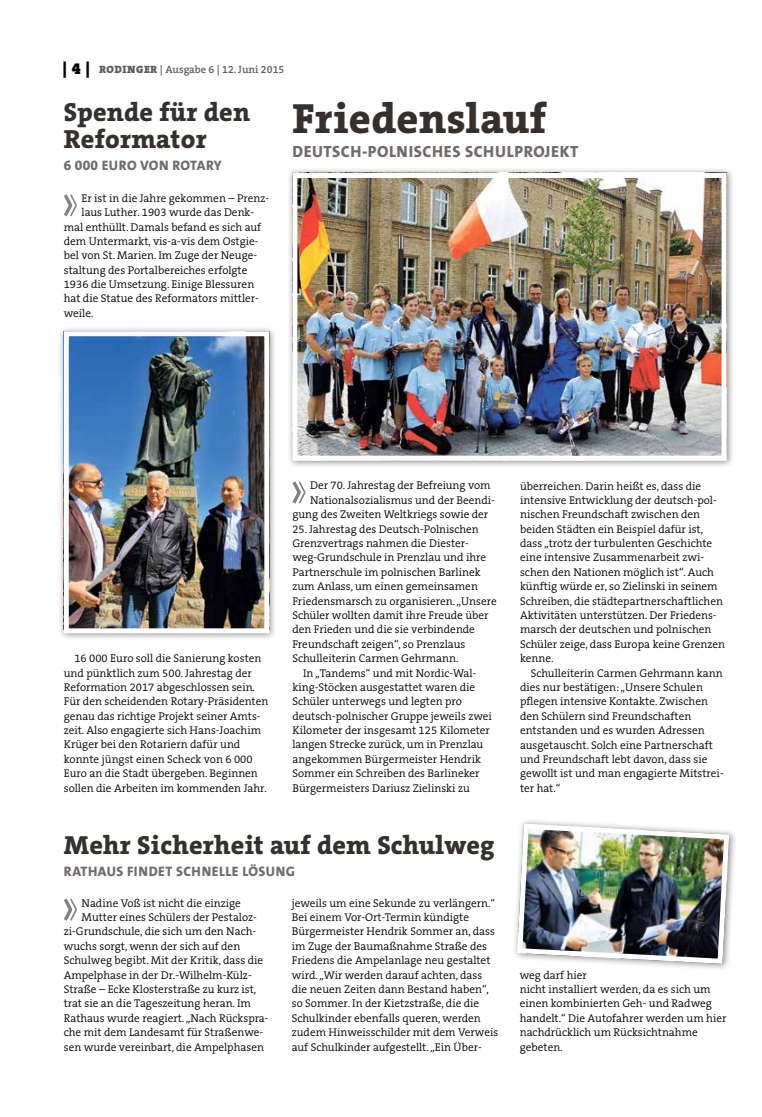
<style>
.page{position:relative;width:762px;height:1117px;background:#fff}
.page>*{position:absolute;margin:0;border:0;box-sizing:border-box;transform-origin:0 0}
.t1{font:800 42.5px "The Serif B W8";letter-spacing:.01em;color:#36302d}
.t2{font:800 26.25px/27.5px "The Serif B W8";letter-spacing:.01em;color:#36302d}
.t3{font:800 16.25px "The Sans B W8";letter-spacing:.035em;color:#716c69}
.t4{font:800 13.75px "The Sans B W8";letter-spacing:.035em;color:#716c69}
.t5{font:300 11.25px/14.4px "The Serif B W4";color:#000}
.t6{font:600 10.62px "The Serif B W6";color:#615c58}
.s1{font-family:"The Serif B W9";font-weight:900;font-size:16.25px;color:#000}
.s2{font-family:"The Serif B W9";font-weight:900}
</style>
<div class="page">
<div style="left:58px;top:325px;width:219px;height:316px;background:#000;opacity:.45"></div>
<img style="left:70px;top:337px;width:193px;height:290px">
<div style="left:64px;top:331px;width:205px;height:302px;border:5px solid #fff"></div>
<div style="left:287px;top:167px;width:447px;height:301px;background:#000;opacity:.45"></div>
<img style="left:298px;top:179px;width:422px;height:275px">
<div style="left:292px;top:173px;width:434px;height:287px;border:5px solid #fff"></div>
<svg style="left:64px;top:194px;width:13px;height:23px"></svg>
<svg style="left:292px;top:481px;width:14px;height:23px"></svg>
<div style="left:512px;top:818px;width:225px;height:153px;background:#000;opacity:.45"></div>
<img style="left:514px;top:821px;width:218px;height:145px">
<svg style="left:64px;top:898px;width:13px;height:23px"></svg>
<p class="t6" style="left:63px;top:63px;width:223px"><span class="s1">| 4 |</span> <span class="s2">RODINGER</span> | Ausgabe 6 | 12. Juni 2015</p>
<h2 class="t2" style="left:64px;top:98px;width:188px">Spende für den<br>Reformator</h2>
<p class="t4" style="left:64px;top:156px;width:160px">6 000 EURO VON ROTARY</p>
<p class="t5" style="left:82px;top:191px;width:189px">Er ist in die Jahre gekommen – Prenz-</p>
<p class="t5" style="left:82px;top:205px;width:174px">laus Luther. 1903 wurde das Denk-</p>
<p class="t5" style="left:64px;top:219px;width:199px">mal enthüllt. Damals befand es sich auf</p>
<p class="t5" style="left:64px;top:234px;width:196px">dem Untermarkt, vis-a-vis dem Ostgie-</p>
<p class="t5" style="left:64px;top:248px;width:195px">bel von St. Marien. Im Zuge der Neuge-</p>
<p class="t5" style="left:64px;top:263px;width:185px">staltung des Portalbereiches erfolgte</p>
<p class="t5" style="left:64px;top:277px;width:192px">1936 die Umsetzung. Einige Blessuren</p>
<p class="t5" style="left:64px;top:291px;width:197px">hat die Statue des Reformators mittler-</p>
<p class="t5" style="left:64px;top:306px;width:31px">weile.</p>
<h1 class="t1" style="left:292px;top:90px;width:255px">Friedenslauf</h1>
<h3 class="t3" style="left:292px;top:141px;width:287px">DEUTSCH-POLNISCHES SCHULPROJEKT</h3>
<p class="t5" style="left:64px;top:651px;width:206px;text-indent:11px">16 000 Euro soll die Sanierung kosten und pünktlich zum 500. Jahrestag der Reformation 2017 abgeschlossen sein.<br>Für den scheidenden Rotary-Präsidenten genau das richtige Projekt seiner Amts&shy;zeit. Also engagierte sich Hans-Joachim Krüger bei den Rotariern dafür und konnte jüngst einen Scheck von 6 000<br>Euro an die Stadt übergeben. Beginnen sollen die Arbeiten im kommenden Jahr.</p>
<p class="t5" style="left:310px;top:478px;width:182px">Der 70. Jahrestag der Befreiung vom</p>
<p class="t5" style="left:310px;top:493px;width:186px">Nationalsozialismus und der Beendi-</p>
<p class="t5" style="left:292px;top:507px;width:197px">gung des Zweiten Weltkriegs sowie der</p>
<p class="t5" style="left:292px;top:521px;width:188px">25. Jahrestag des Deutsch-Polnischen</p>
<p class="t5" style="left:292px;top:536px;width:178px">Grenzvertrags nahmen die Diester-</p>
<p class="t5" style="left:292px;top:550px;width:195px">weg-Grundschule in Prenzlau und ihre</p>
<p class="t5" style="left:292px;top:564px;width:190px">Partnerschule im polnischen Barlinek</p>
<p class="t5" style="left:292px;top:579px;width:187px">zum Anlass, um einen gemeinsamen</p>
<p class="t5" style="left:292px;top:593px;width:206px">Friedensmarsch zu organisieren. „Unsere</p>
<p class="t5" style="left:292px;top:608px;width:198px">Schüler wollten damit ihre Freude über</p>
<p class="t5" style="left:292px;top:622px;width:184px">den Frieden und die sie verbindende</p>
<p class="t5" style="left:292px;top:636px;width:174px">Freundschaft zeigen“, so Prenzlaus</p>
<p class="t5" style="left:292px;top:651px;width:168px">Schulleiterin Carmen Gehrmann.</p>
<p class="t5" style="left:303px;top:665px;width:175px">In „Tandems“ und mit Nordic-Wal-</p>
<p class="t5" style="left:292px;top:679px;width:184px">king-Stöcken ausgestattet waren die</p>
<p class="t5" style="left:292px;top:694px;width:171px">Schüler unterwegs und legten pro</p>
<p class="t5" style="left:292px;top:708px;width:201px">deutsch-polnischer Gruppe jeweils zwei</p>
<p class="t5" style="left:292px;top:723px;width:199px">Kilometer der insgesamt 125 Kilometer</p>
<p class="t5" style="left:292px;top:737px;width:192px">langen Strecke zurück, um in Prenzlau</p>
<p class="t5" style="left:292px;top:751px;width:190px">angekommen Bürgermeister Hendrik</p>
<p class="t5" style="left:292px;top:766px;width:189px">Sommer ein Schreiben des Barlineker</p>
<p class="t5" style="left:292px;top:780px;width:179px">Bürgermeisters Dariusz Zielinski zu</p>
<p class="t5" style="left:520px;top:478px;width:206px">überreichen. Darin heißt es, dass die intensive Entwicklung der deutsch-pol&shy;nischen Freundschaft zwischen den beiden Städten ein Beispiel dafür ist, dass „trotz der turbulenten Geschichte eine intensive Zusammenarbeit zwi&shy;schen den Nationen möglich ist“. Auch künftig würde er, so Zielinski in seinem Schreiben, die städtepartnerschaftlichen Aktivitäten unterstützen. Der Friedens&shy;marsch der deutschen und polnischen Schüler zeige, dass Europa keine Grenzen kenne.</p>
<p class="t5" style="left:520px;top:665px;width:205px;text-indent:11px">Schulleiterin Carmen Gehrmann kann dies nur bestätigen: „Unsere Schulen pflegen intensive Kontakte. Zwischen den Schülern sind Freundschaften entstanden und es wurden Adressen ausgetauscht. Solch eine Partnerschaft und Freundschaft lebt davon, dass sie gewollt ist und man engagierte Mitstrei&shy;ter hat.“</p>
<h2 class="t2" style="left:64px;top:831px;width:432px">Mehr Sicherheit auf dem Schulweg</h2>
<p class="t4" style="left:64px;top:862px;width:233px">RATHAUS FINDET SCHNELLE LÖSUNG</p>
<p class="t5" style="left:82px;top:895px;width:161px">Nadine Voß ist nicht die einzige</p>
<p class="t5" style="left:82px;top:909px;width:177px">Mutter eines Schülers der Pestaloz-</p>
<p class="t5" style="left:64px;top:924px;width:194px">zi-Grundschule, die sich um den Nach-</p>
<p class="t5" style="left:64px;top:938px;width:178px">wuchs sorgt, wenn der sich auf den</p>
<p class="t5" style="left:64px;top:953px;width:201px">Schulweg begibt. Mit der Kritik, dass die</p>
<p class="t5" style="left:64px;top:967px;width:189px">Ampelphase in der Dr.-Wilhelm-Külz-</p>
<p class="t5" style="left:64px;top:981px;width:194px">Straße – Ecke Klosterstraße zu kurz ist,</p>
<p class="t5" style="left:64px;top:996px;width:189px">trat sie an die Tageszeitung heran. Im</p>
<p class="t5" style="left:64px;top:1010px;width:206px">Rathaus wurde reagiert. „Nach Rückspra-</p>
<p class="t5" style="left:64px;top:1024px;width:201px">che mit dem Landesamt für Straßenwe-</p>
<p class="t5" style="left:64px;top:1039px;width:202px">sen wurde vereinbart, die Ampelphasen</p>
<p class="t5" style="left:292px;top:895px;width:208px">jeweils um eine Sekunde zu verlängern.“ Bei einem Vor-Ort-Termin kündigte Bürgermeister Hendrik Sommer an, dass im Zuge der Baumaßnahme Straße des Friedens die Ampelanlage neu gestaltet wird. „Wir werden darauf achten, dass die neuen Zeiten dann Bestand haben“, so Sommer. In der Kietzstraße, die die Schulkinder ebenfalls queren, werden zudem Hinweisschilder mit dem Verweis auf Schulkinder aufgestellt. „Ein Über-</p>
<p class="t5" style="left:520px;top:967px;width:208px">weg darf hier<br>nicht installiert werden, da es sich um einen kombinierten Geh- und Radweg handelt.“ Die Autofahrer werden um hier nachdrücklich um Rücksichtnahme gebeten.</p>
</div>
